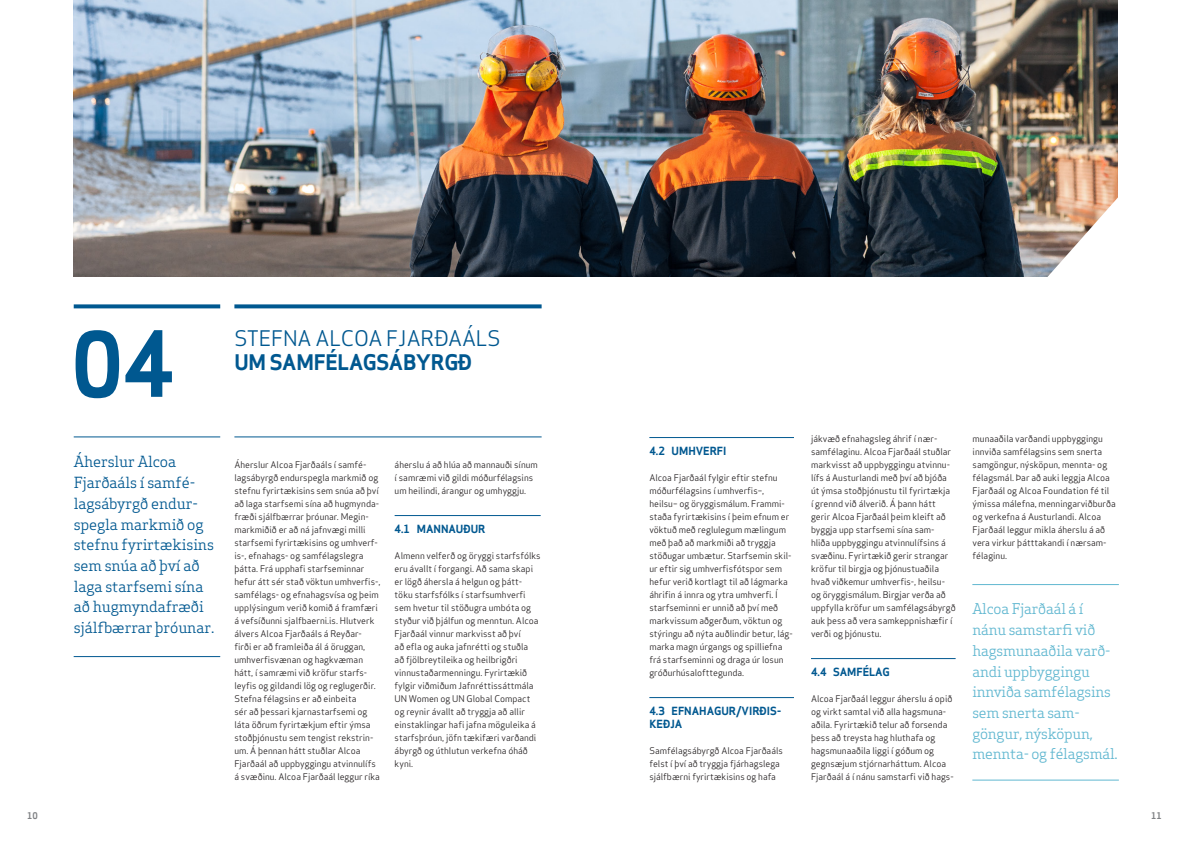
<style>
.page{position:relative;width:1191px;height:842px;background:#fff}
.page>*{position:absolute;margin:0;border:0;box-sizing:border-box;transform-origin:0 0}
.t1{font:700 87px "Apex Sans";color:#005890}
.t2{font:21px "Apex Sans";letter-spacing:-.01em;color:#005890}
.t3{font:700 21px "Apex Sans";letter-spacing:-.01em;color:#005890}
.t4{font:15px/20.7px "Apex Serif";letter-spacing:-.01em;color:#005890}
.t5{font:14.5px/20.7px "Apex Serif";letter-spacing:-.015em;color:#60b7d0}
.t6{font:700 11px/13px "Apex Sans";color:#005890}
.t7{font:9px/13px "Apex Sans";color:#231f20}
.t8{font:700 9px "Apex Sans";color:#808285}
</style>
<div class="page">
<hr style="left:74px;top:656px;width:146px;height:1px;background:#005890">
<svg style="left:234px;top:304px;width:307px;height:4px"></svg>
<svg style="left:74px;top:304px;width:146px;height:4px"></svg>
<hr style="left:394px;top:515px;width:146px;height:1px;background:#005890">
<hr style="left:234px;top:436px;width:307px;height:1px;background:#005890">
<hr style="left:74px;top:436px;width:146px;height:1px;background:#005890">
<img style="left:74px;top:0;width:1043px;height:276px">
<img style="left:1043px;top:187px;width:75px;height:90px">
<hr style="left:649px;top:437px;width:145px;height:1px;background:#005890">
<hr style="left:649px;top:697px;width:145px;height:1px;background:#005890">
<hr style="left:811px;top:658px;width:144px;height:1px;background:#005890">
<hr style="left:972px;top:780px;width:146px;height:1px;background:#60b7d0">
<hr style="left:972px;top:584px;width:146px;height:1px;background:#60b7d0">
<h1 class="t1" style="left:71px;top:308px;width:105px">04</h1>
<h2 class="t2" style="left:234px;top:321px;width:268px">STEFNA ALCOA FJARÐAÁLS</h2>
<h2 class="t3" style="left:234px;top:349px;width:239px">UM SAMFÉLAGSÁBYRGÐ</h2>
<h3 class="t4" style="left:74px;top:451px;width:142px">Áherslur Alcoa<br>Fjarðaáls í samfé&shy;lagsábyrgð endur&shy;spegla markmið og stefnu fyrirtækisins sem snúa að því að laga starfsemi sína að hugmyndafræði sjálfbærrar þróunar.</h3>
<p class="t7" style="left:234px;top:457px;width:147px">Áherslur Alcoa Fjarðaáls í samfé&shy;lagsábyrgð endurspegla markmið og stefnu fyrirtækisins sem snúa að því að laga starfsemi sína að hugmynda&shy;fræði sjálfbærrar þróunar. Megin&shy;markmiðið er að ná jafnvægi milli starfsemi fyrirtækisins og umhverf&shy;is-, efnahags- og samfélagslegra þátta. Frá upphafi starfseminnar hefur átt sér stað vöktun umhverfis-, samfélags- og efnahagsvísa og þeim upplýsingum verið komið á framfæri á vefsíðunni sjalfbaerni.is. Hlutverk álvers Alcoa Fjarðaáls á Reyðar&shy;firði er að framleiða ál á öruggan, umhverfisvænan og hagkvæman hátt, í samræmi við kröfur starfs&shy;leyfis og gildandi lög og reglugerðir.<br>Stefna félagsins er að einbeita<br>sér að þessari kjarnastarfsemi og láta öðrum fyrirtækjum eftir ýmsa stoðþjónustu sem tengist rekstrin&shy;um. Á þennan hátt stuðlar Alcoa Fjarðaál að uppbyggingu atvinnulífs á svæðinu. Alcoa Fjarðaál leggur ríka</p>
<p class="t7" style="left:394px;top:457px;width:145px">áherslu á að hlúa að mannauði sínum í samræmi við gildi móðurfélagsins um heilindi, árangur og umhyggju.</p>
<p class="t6" style="left:394px;top:522px;width:92px">4.1 MANNAUÐUR</p>
<p class="t7" style="left:394px;top:548px;width:147px">Almenn velferð og öryggi starfsfólks eru ávallt í forgangi. Að sama skapi er lögð áhersla á helgun og þátt&shy;töku starfsfólks í starfsumhverfi sem hvetur til stöðugra umbóta og styður við þjálfun og menntun. Alcoa Fjarðaál vinnur markvisst að því<br>að efla og auka jafnrétti og stuðla<br>að fjölbreytileika og heilbrigðri vinnustaðarmenningu. Fyrirtækið fylgir viðmiðum Jafnréttissáttmála UN Women og UN Global Compact og reynir ávallt að tryggja að allir einstaklingar hafi jafna möguleika á starfsþróun, jöfn tækifæri varðandi ábyrgð og úthlutun verkefna óháð kyni.</p>
<p class="t6" style="left:649px;top:444px;width:79px">4.2 UMHVERFI</p>
<p class="t7" style="left:649px;top:470px;width:145px">Alcoa Fjarðaál fylgir eftir stefnu móðurfélagsins í umhverfis–, heilsu– og öryggismálum. Frammi&shy;staða fyrirtækisins í þeim efnum er vöktuð með reglulegum mælingum með það að markmiði að tryggja stöðugar umbætur. Starfsemin skil&shy;ur eftir sig umhverfisfótspor sem hefur verið kortlagt til að lágmarka áhrifin á innra og ytra umhverfi. Í starfseminni er unnið að því með markvissum aðgerðum, vöktun og stýringu að nýta auðlindir betur, lág&shy;marka magn úrgangs og spilliefna frá starfseminni og draga úr losun gróðurhúsalofttegunda.</p>
<p class="t6" style="left:649px;top:704px;width:133px">4.3 EFNAHAGUR/VIRÐIS-<br>KEÐJA</p>
<p class="t7" style="left:649px;top:743px;width:135px">Samfélagsábyrgð Alcoa Fjarðaáls felst í því að tryggja fjárhagslega sjálfbærni fyrirtækisins og hafa</p>
<p class="t7" style="left:811px;top:431px;width:146px">jákvæð efnahagsleg áhrif í nær&shy;samfélaginu. Alcoa Fjarðaál stuðlar markvisst að uppbyggingu atvinnu&shy;lífs á Austurlandi með því að bjóða út ýmsa stoðþjónustu til fyrirtækja<br>í grennd við álverið. Á þann hátt gerir Alcoa Fjarðaál þeim kleift að byggja upp starfsemi sína sam&shy;hliða uppbyggingu atvinnulífsins á svæðinu. Fyrirtækið gerir strangar kröfur til birgja og þjónustuaðila hvað viðkemur umhverfis-, heilsu&shy;og öryggismálum. Birgjar verða að uppfylla kröfur um samfélagsábyrgð auk þess að vera samkeppnishæfir í verði og þjónustu.</p>
<p class="t6" style="left:811px;top:665px;width:80px">4.4 SAMFÉLAG</p>
<p class="t7" style="left:811px;top:691px;width:144px">Alcoa Fjarðaál leggur áherslu á opið og virkt samtal við alla hagsmuna&shy;aðila. Fyrirtækið telur að forsenda þess að treysta hag hluthafa og hagsmunaaðila liggi í góðum og gegnsæjum stjórnarháttum. Alcoa Fjarðaál á í nánu samstarfi við hags-</p>
<p class="t7" style="left:972px;top:431px;width:145px">munaaðila varðandi uppbyggingu innviða samfélagsins sem snerta samgöngur, nýsköpun, mennta- og félagsmál. Þar að auki leggja Alcoa<br>Fjarðaál og Alcoa Foundation fé til ýmissa málefna, menningarviðburða og verkefna á Austurlandi. Alcoa<br>Fjarðaál leggur mikla áherslu á að vera virkur þátttakandi í nærsam&shy;félaginu.</p>
<h3 class="t5" style="left:972px;top:599px;width:147px">Alcoa Fjarðaál á í nánu samstarfi við hagsmunaaðila varð&shy;andi uppbyggingu innviða samfélagsins sem snerta sam&shy;göngur, nýsköpun, mennta- og félagsmál.</h3>
<p class="t8" style="left:27px;top:810px;width:12px">10</p>
<p class="t8" style="left:1151px;top:810px;width:12px">11</p>
</div>
